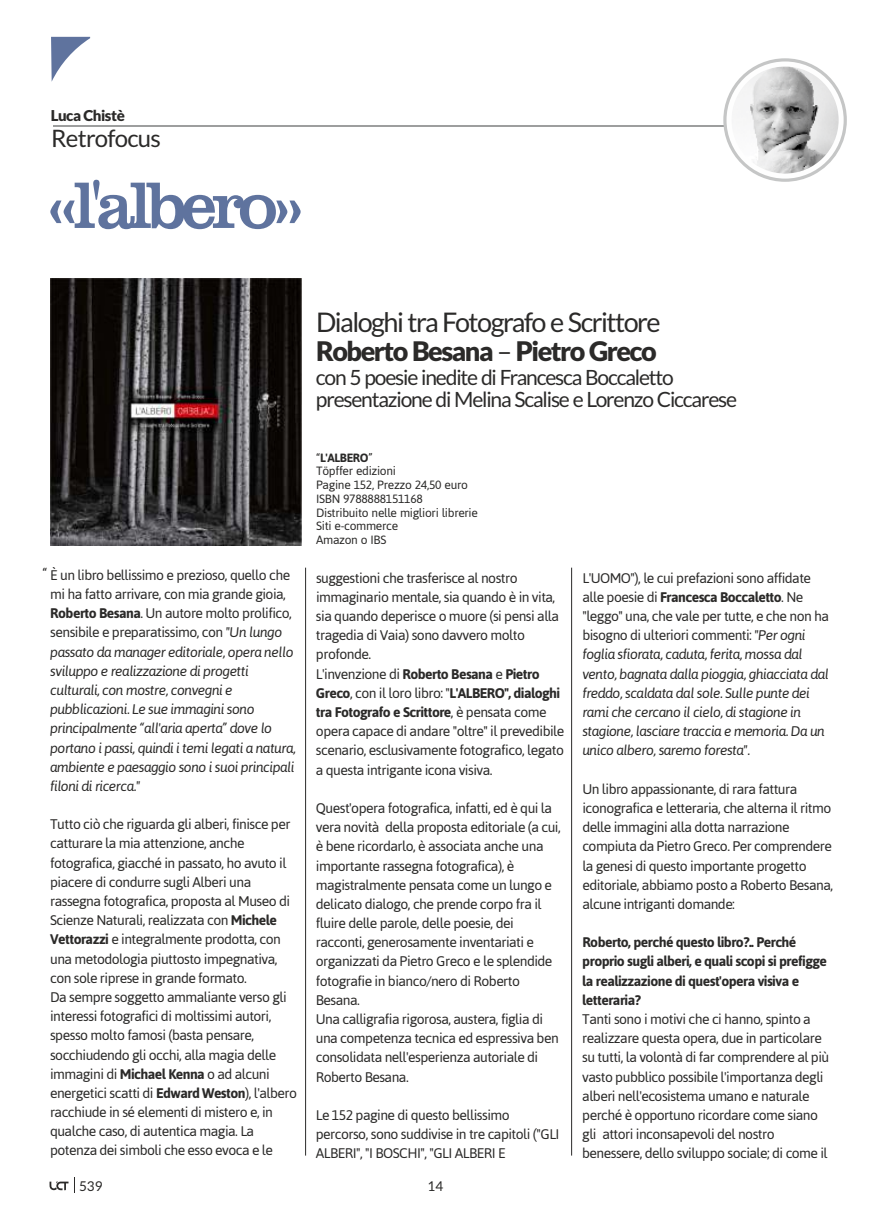
<style>
.page{position:relative;width:872px;height:1212px;background:#fff}
.page>*{position:absolute;margin:0;border:0;box-sizing:border-box;transform-origin:0 0}
.t1{font:67.5px "Clarendon BT";letter-spacing:-.085em;color:#5f739e}
.t2{font:27px/29.1px "Lato";letter-spacing:-.055em;color:#2b2a29}
.t3{font:24px "Lato";letter-spacing:-.03em;color:#2b2a29}
.t4{font:21px/22.6px "Lato";letter-spacing:-.055em;color:#2b2a29}
.t5{font:900 15px "Lato";letter-spacing:-.03em;color:#2b2a29}
.t6{font:13.95px/19.2px "Asap";letter-spacing:-.04em;color:#2b2a29}
.t7{font:italic 13.95px/19.2px "Asap";letter-spacing:-.04em;color:#2b2a29}
.t8{font:700 13.95px/19.2px "Asap";letter-spacing:-.04em;color:#2b2a29}
.t9{font:13.5px "Lato";color:#2b2a29}
.t10{font:12px/13.8px "Asap";letter-spacing:-.025em;color:#2b2a29}
.s1{font-style:normal}
.s2{font-weight:700;font-style:normal}
.s3{font-weight:700}
.s4{font-weight:900}
</style>
<div class="page">
<svg style="left:51px;top:37px;width:39px;height:45px"></svg>
<hr style="left:54px;top:126px;width:732px;height:1px;background:#9d9e9e">
<svg style="left:723px;top:58px;width:124px;height:124px"></svg>
<div style="left:726px;top:61px;width:117px;height:118px;background:#fefefe;border-radius:50%"></div>
<img style="left:731px;top:67px;width:107px;height:107px;border-radius:50%">
<svg style="left:49px;top:1181px;width:19px;height:9px"></svg>
<svg style="left:74px;top:1178px;width:1px;height:15px"></svg>
<hr style="left:305px;top:568px;width:1px;height:587px;background:#2b2a29">
<hr style="left:571px;top:568px;width:1px;height:587px;background:#2b2a29">
<img style="left:50px;top:278px;width:252px;height:268px">
<p class="t5" style="left:51px;top:109px;width:76px">Luca Chistè</p>
<h3 class="t3" style="left:51px;top:128px;width:111px">Retrofocus</h3>
<h1 class="t1" style="left:46px;top:177px;width:260px">«l'albero»</h1>
<p class="t7" style="left:50px;top:565px;width:247px"><span class="s1">È un libro bellissimo e prezioso, quello che mi ha fatto arrivare, con mia grande gioia, </span><span class="s2">Roberto Besana</span><span class="s1">. Un autore molto prolifico, sensibile e preparatissimo, con</span> "Un lungo passato da manager editoriale, opera nello sviluppo e realizzazione di progetti culturali, con mostre, convegni e pubblicazioni. Le sue immagini sono principalmente “all'aria aperta” dove lo portano i passi, quindi i temi legati a natura, ambiente e paesaggio sono i suoi principali filoni di ricerca."</p>
<p class="t6" style="left:50px;top:814px;width:248px">Tutto ciò che riguarda gli alberi, finisce per catturare la mia attenzione, anche fotografica, giacché in passato, ho avuto il piacere di condurre sugli Alberi una rassegna fotografica, proposta al Museo di Scienze Naturali, realizzata con <span class="s3">Michele Vettorazzi</span> e integralmente prodotta, con una metodologia piuttosto impegnativa, con sole riprese in grande formato.<br>Da sempre soggetto ammaliante verso gli interessi fotografici di moltissimi autori, spesso molto famosi (basta pensare, socchiudendo gli occhi, alla magia delle immagini di <span class="s3">Michael Kenna</span> o ad alcuni energetici scatti di <span class="s3">Edward Weston</span>), l'albero racchiude in sé elementi di mistero e, in qualche caso, di autentica magia. La potenza dei simboli che esso evoca e le</p>
<p class="t6" style="left:42px;top:563px;width:6px">“</p>
<h2 class="t2" style="left:316px;top:309px;width:346px">Dialoghi tra Fotografo e Scrittore<br><span class="s4">Roberto Besana</span> – <span class="s4">Pietro Greco</span></h2>
<h3 class="t4" style="left:316px;top:367px;width:422px">con 5 poesie inedite di Francesca Boccaletto presentazione di Melina Scalise e Lorenzo Ciccarese</h3>
<p class="t10" style="left:316px;top:450px;width:163px">“<span class="s3">L'ALBERO</span>”<br>Töpffer edizioni<br>Pagine 152, Prezzo 24,50 euro<br>ISBN 9788888151168<br>Distribuito nelle migliori librerie<br>Siti e-commerce<br>Amazon o IBS</p>
<p class="t6" style="left:316px;top:568px;width:250px">suggestioni che trasferisce al nostro immaginario mentale, sia quando è in vita, sia quando deperisce o muore (si pensi alla tragedia di Vaia) sono davvero molto profonde.<br>L'invenzione di <span class="s3">Roberto Besana</span> e <span class="s3">Pietro Greco</span>, con il loro libro: "<span class="s3">L'ALBERO", dialoghi tra Fotografo e Scrittore</span>, è pensata come opera capace di andare "oltre" il prevedibile scenario, esclusivamente fotografico, legato a questa intrigante icona visiva.</p>
<p class="t6" style="left:316px;top:798px;width:246px">Quest'opera fotografica, infatti, ed è qui la vera novità della proposta editoriale (a cui, è bene ricordarlo, è associata anche una importante rassegna fotografica), è magistralmente pensata come un lungo e delicato dialogo, che prende corpo fra il fluire delle parole, delle poesie, dei racconti, generosamente inventariati e organizzati da Pietro Greco e le splendide fotografie in bianco/nero di Roberto Besana.<br>Una calligrafia rigorosa, austera, figlia di una competenza tecnica ed espressiva ben consolidata nell'esperienza autoriale di Roberto Besana.</p>
<p class="t6" style="left:316px;top:1105px;width:245px">Le 152 pagine di questo bellissimo percorso, sono suddivise in tre capitoli ("GLI<br>ALBERI", "I BOSCHI", "GLI ALBERI E</p>
<p class="t7" style="left:582px;top:568px;width:248px"><span class="s1">L'UOMO"), le cui prefazioni sono affidate alle poesie di</span> <span class="s2">Francesca Boccaletto</span><span class="s1">. Ne "leggo" una, che vale per tutte, e che non ha bisogno di ulteriori commenti:</span> "Per ogni foglia sfiorata, caduta, ferita, mossa dal vento, bagnata dalla pioggia, ghiacciata dal freddo, scaldata dal sole. Sulle punte dei rami che cercano il cielo, di stagione in stagione, lasciare traccia e memoria. Da un unico albero, saremo foresta".</p>
<p class="t6" style="left:582px;top:779px;width:252px">Un libro appassionante, di rara fattura iconografica e letteraria, che alterna il ritmo delle immagini alla dotta narrazione compiuta da Pietro Greco. Per comprendere la genesi di questo importante progetto editoriale, abbiamo posto a Roberto Besana, alcune intriganti domande:</p>
<p class="t8" style="left:582px;top:932px;width:246px">Roberto, perché questo libro?.. Perché proprio sugli alberi, e quali scopi si prefigge la realizzazione di quest'opera visiva e letteraria?</p>
<p class="t6" style="left:582px;top:1009px;width:248px">Tanti sono i motivi che ci hanno, spinto a realizzare questa opera, due in particolare su tutti, la volontà di far comprendere al più vasto pubblico possibile l'importanza degli alberi nell'ecosistema umano e naturale perché è opportuno ricordare come siano gli attori inconsapevoli del nostro benessere, dello sviluppo sociale; di come il</p>
<p class="t9" style="left:79px;top:1180px;width:25px">539</p>
<p class="t9" style="left:427px;top:1180px;width:17px">14</p>
</div>
